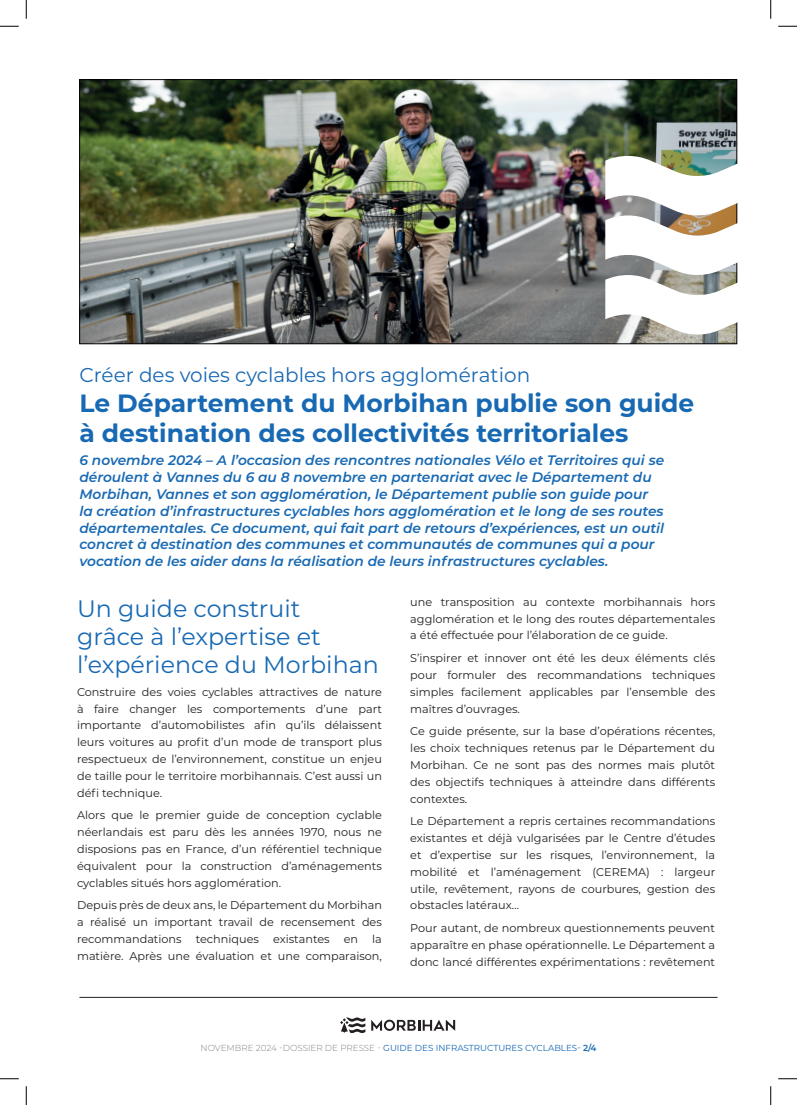
<style>
.page{position:relative;width:797px;height:1105px;background:#fff}
.page>*{position:absolute;margin:0;border:0;box-sizing:border-box;transform-origin:0 0}
.t1{font:700 25px/30px "Montserrat";color:#1869b3}
.t2{font:23.75px/28.1px "Montserrat";color:#1869b3}
.t3{font:20px "Montserrat";color:#1869b3}
.t4{font:italic 600 13.75px/16.9px "Montserrat";color:#1869b3}
.t5{font:11.25px/16.9px "Montserrat";color:#231f20;text-align:justify}
.t6{font:8.75px "Montserrat";color:#1768b4}
.s1{color:#1969b3}
.s2{font-weight:300;color:#808285}
.s3{font-weight:600}
</style>
<div class="page">
<svg style="left:371px;top:1020px;width:84px;height:11px"></svg>
<svg style="left:340px;top:1017px;width:25px;height:16px"></svg>
<hr style="left:79px;top:997px;width:638px;height:1px;background:#231f20">
<img style="left:81px;top:81px;width:654px;height:261px">
<svg style="left:605px;top:154px;width:133px;height:182px"></svg>
<svg style="left:0;top:25px;width:19px;height:2px"></svg>
<svg style="left:778px;top:25px;width:19px;height:2px"></svg>
<svg style="left:0;top:1078px;width:19px;height:1px"></svg>
<svg style="left:778px;top:1078px;width:19px;height:1px"></svg>
<svg style="left:25px;top:0;width:2px;height:19px"></svg>
<svg style="left:25px;top:1086px;width:2px;height:19px"></svg>
<svg style="left:770px;top:0;width:1px;height:19px"></svg>
<svg style="left:770px;top:1086px;width:1px;height:19px"></svg>
<h3 class="t3" style="left:79px;top:361px;width:452px">Créer des voies cyclables hors agglomération</h3>
<h1 class="t1" style="left:79px;top:386px;width:616px">Le Département du Morbihan publie son guide à destination des collectivités territoriales</h1>
<p class="t4" style="left:79px;top:451px;width:586px">6 novembre 2024 – A l’occasion des rencontres nationales Vélo et Territoires qui se déroulent à Vannes du 6 au 8 novembre en partenariat avec le Département du Morbihan, Vannes et son agglomération, le Département publie son guide pour la création d’infrastructures cyclables hors agglomération et le long de ses routes départementales. Ce document, qui fait part de retours d’expériences, est un outil concret à destination des communes et communautés de communes qui a pour vocation de les aider dans la réalisation de leurs infrastructures <span class="s1">cyclables.</span></p>
<h2 class="t2" style="left:77px;top:594px;width:303px">Un guide construit<br>grâce à l’expertise et l’expérience du Morbihan</h2>
<p class="t5" style="left:77px;top:683px;width:306px">Construire des voies cyclables attractives de nature à faire changer les comportements d’une part importante d’automobilistes afin qu’ils délaissent leurs voitures au profit d’un mode de transport plus respectueux de l’environnement, constitue un enjeu de taille pour le territoire morbihannais. C’est aussi un défi technique.</p>
<p class="t5" style="left:77px;top:807px;width:306px">Alors que le premier guide de conception cyclable néerlandais est paru dès les années 1970, nous ne disposions pas en France, d’un référentiel technique équivalent pour la construction d’aménagements cyclables situés hors agglomération.</p>
<p class="t5" style="left:77px;top:897px;width:306px">Depuis près de deux ans, le Département du Morbihan a réalisé un important travail de recensement des recommandations</p>
<p class="t5" style="left:410px;top:593px;width:306px">une transposition au contexte morbihannais hors agglomération et le long des routes départementales a été effectuée pour l’élaboration de ce guide.</p>
<p class="t5" style="left:410px;top:649px;width:306px">S’inspirer et innover ont été les deux éléments clés pour formuler des recommandations techniques simples facilement applicables par l’ensemble des maîtres d’ouvrages.</p>
<p class="t5" style="left:410px;top:722px;width:306px">Ce guide présente, sur la base d’opérations récentes, les choix techniques retenus par le Département du Morbihan. Ce ne sont pas des normes mais plutôt des objectifs techniques à atteindre dans différents contextes.</p>
<p class="t5" style="left:410px;top:812px;width:306px">Le Département a repris certaines recommandations existantes et déjà vulgarisées par le Centre d’études et d’expertise sur les risques, l’environnement, la mobilité et l’aménagement (CEREMA) : largeur utile, revêtement, rayons de courbures, gestion des obstacles latéraux…</p>
<p class="t5" style="left:410px;top:919px;width:306px">Pour autant, de nombreux questionnements peuvent apparaître en phase opérationnelle. Le Département a donc lancé différentes expérimentations : revêtement</p>
<p class="t5" style="left:77px;top:930px;width:306px;text-align:right">en la<br>matière. Après une évaluation et une comparaison,</p>
<p class="t5" style="left:196px;top:930px;width:65px">techniques</p>
<p class="t5" style="left:273px;top:930px;width:58px">existantes</p>
<p class="t6" style="left:200px;top:1042px;width:397px"><span class="s2">NOVEMBRE 2024 -DOSSIER DE PRESSE -</span> GUIDE DES INFRASTRUCTURES CYCLABLES- <span class="s3">2/4</span></p>
</div>
